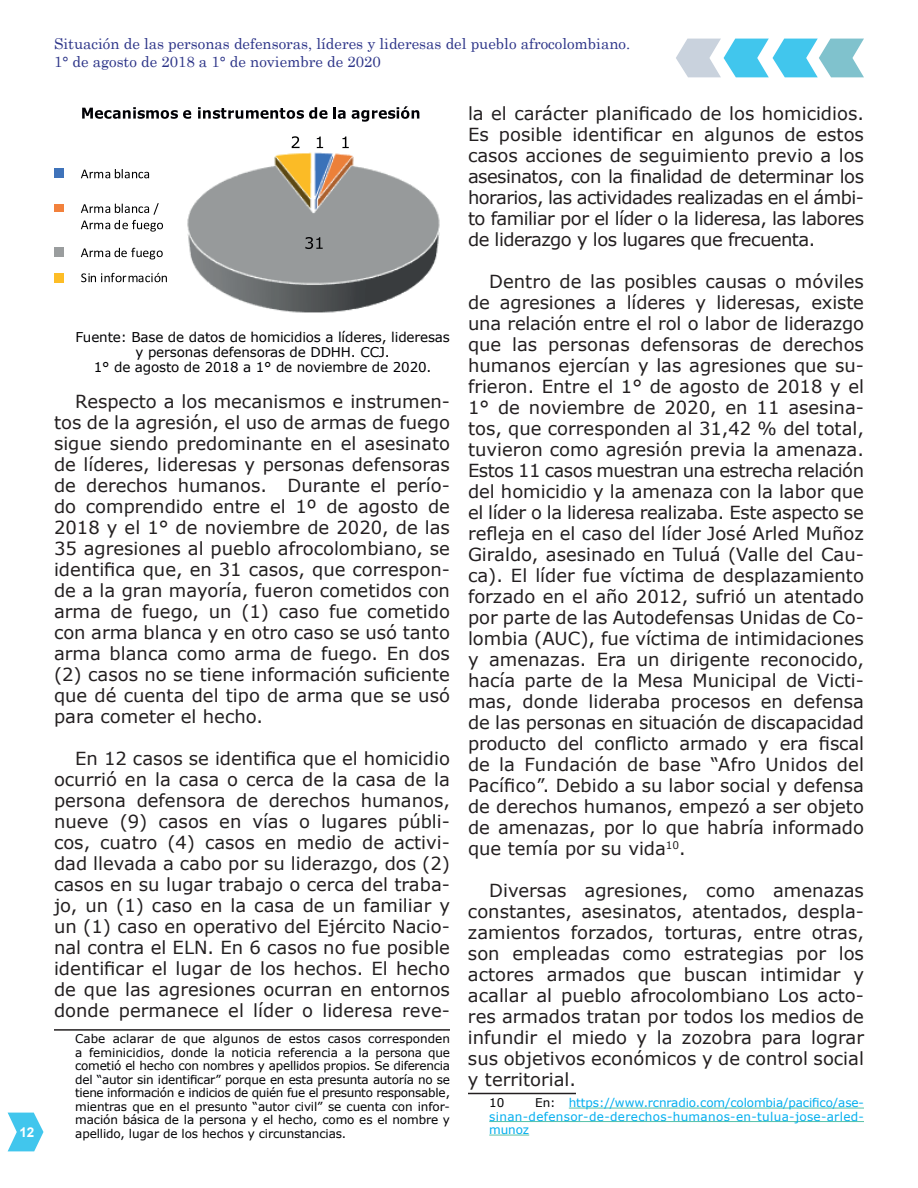
<style>
.page{position:relative;width:918px;height:1188px;background:#fff}
.page>*{position:absolute;margin:0;border:0;box-sizing:border-box;transform-origin:0 0}
.t1{font:18px/21px "Verdana";color:#231f20;text-align:justify}
.t2{font:15px/18px "Century";color:#2c3488}
.t3{font:13.5px/15px "Verdana";letter-spacing:-.01em;color:#000003;text-align:center}
.t4{font:700 13.5px "Arial";color:#fff}
.t5{font:12px/13.5px "Verdana";letter-spacing:-.01em;color:#000003;text-align:justify}
.t6{font:12px/13.5px "Verdana";letter-spacing:.025em;color:#00aeef;text-align:justify}
.s1{color:#000003}
</style>
<div class="page">
<svg style="left:8px;top:1113px;width:35px;height:38px"></svg>
<svg style="left:676px;top:39px;width:188px;height:38px"></svg>
<hr style="left:54px;top:1029px;width:396px;height:2px;background:#231f20">
<hr style="left:468px;top:1093px;width:108px;height:1px;background:#231f20">
<hr style="left:569px;top:1108px;width:295px;height:1px;background:#57c1a7">
<hr style="left:489px;top:1121px;width:375px;height:1px;background:#57c1a7">
<hr style="left:489px;top:1135px;width:40px;height:1px;background:#57c1a7">
<img style="left:162px;top:152px;width:278px;height:161px">
<svg style="left:317px;top:137px;width:6px;height:11px"></svg>
<svg style="left:305px;top:237px;width:18px;height:12px"></svg>
<svg style="left:292px;top:136px;width:8px;height:12px"></svg>
<div style="left:54px;top:168px;width:9px;height:9px;background:#3f73ba"></div>
<svg style="left:81px;top:169px;width:68px;height:9px"></svg>
<div style="left:54px;top:204px;width:9px;height:8px;background:#f2813c"></div>
<svg style="left:81px;top:203px;width:82px;height:29px"></svg>
<div style="left:54px;top:247px;width:9px;height:9px;background:#9a9d9e"></div>
<svg style="left:81px;top:248px;width:82px;height:11px"></svg>
<div style="left:54px;top:274px;width:9px;height:9px;background:#fdbd26"></div>
<svg style="left:81px;top:273px;width:86px;height:9px"></svg>
<svg style="left:342px;top:137px;width:7px;height:11px"></svg>
<svg style="left:82px;top:107px;width:109px;height:12px"></svg>
<svg style="left:198px;top:107px;width:129px;height:12px"></svg>
<svg style="left:334px;top:107px;width:12px;height:12px"></svg>
<svg style="left:352px;top:106px;width:67px;height:16px"></svg>
<p class="t4" style="left:19px;top:1123px;width:17px">12</p>
<p class="t2" style="left:54px;top:33px;width:578px">Situación de las personas defensoras, líderes y lideresas del pueblo afrocolombiano.<br>1° de agosto de 2018 a 1° de noviembre de 2020</p>
<p class="t3" style="left:75px;top:330px;width:376px">Fuente: Base de datos de homicidios a líderes, lideresas y personas defensoras de DDHH. CCJ.<br>1° de agosto de 2018 a 1° de noviembre de 2020.</p>
<p class="t1" style="left:54px;top:391px;width:398px;text-indent:21px">Respecto a los mecanismos e instrumen&shy;tos de la agresión, el uso de armas de fuego sigue siendo predominante en el asesinato de líderes, lideresas y personas defensoras de derechos humanos. Durante el perío&shy;do comprendido entre el 1º de agosto de 2018 y el 1° de noviembre de 2020, de las 35 agresiones al pueblo afrocolombiano, se identifica que, en 31 casos, que correspon&shy;de a la gran mayoría, fueron cometidos con arma de fuego, un (1) caso fue cometido con arma blanca y en otro caso se usó tanto arma blanca como arma de fuego. En dos (2) casos no se tiene información suficiente que dé cuenta del tipo de arma que se usó para cometer el hecho.</p>
<p class="t1" style="left:54px;top:748px;width:398px;text-indent:21px">En 12 casos se identifica que el homicidio ocurrió en la casa o cerca de la casa de la persona defensora de derechos humanos, nueve (9) casos en vías o lugares públi&shy;cos, cuatro (4) casos en medio de activi&shy;dad llevada a cabo por su liderazgo, dos (2) casos en su lugar trabajo o cerca del traba&shy;jo, un (1) caso en la casa de un familiar y un (1) caso en operativo del Ejército Nacio&shy;nal contra el ELN. En 6 casos no fue posible identificar el lugar de los hechos. El hecho de que las agresiones ocurran en entornos donde permanece el líder o lideresa reve-</p>
<p class="t5" style="left:75px;top:1032px;width:376px">Cabe aclarar de que algunos de estos casos corresponden a feminicidios, donde la noticia referencia a la persona que cometió el hecho con nombres y apellidos propios. Se diferencia del “autor sin identificar” porque en esta presunta autoría no se tiene información e indicios de quién fue el presunto responsable, mientras que en el presunto “autor civil” se cuenta con infor&shy;mación básica de la persona y el hecho, como es el nombre y apellido, lugar de los hechos y circunstancias.</p>
<p class="t1" style="left:468px;top:103px;width:398px">la el carácter planificado de los homicidios.<br>Es posible identificar en algunos de estos casos acciones de seguimiento previo a los asesinatos, con la finalidad de determinar los horarios, las actividades realizadas en el ámbi&shy;to familiar por el líder o la lideresa, las labores de liderazgo y los lugares que frecuenta.</p>
<p class="t1" style="left:468px;top:271px;width:398px;text-indent:21px">Dentro de las posibles causas o móviles de agresiones a líderes y lideresas, existe una relación entre el rol o labor de liderazgo que las personas defensoras de derechos humanos ejercían y las agresiones que su&shy;frieron. Entre el 1° de agosto de 2018 y el 1° de noviembre de 2020, en 11 asesina&shy;tos, que corresponden al 31,42 % del total, tuvieron como agresión previa la amenaza.<br>Estos 11 casos muestran una estrecha relación del homicidio y la amenaza con la labor que el líder o la lideresa realizaba. Este aspecto se refleja en el caso del líder José Arled Muñoz Giraldo, asesinado en Tuluá (Valle del Cau&shy;ca). El líder fue víctima de desplazamiento forzado en el año 2012, sufrió un atentado por parte de las Autodefensas Unidas de Co&shy;lombia (AUC), fue víctima de intimidaciones y amenazas. Era un dirigente reconocido, hacía parte de la Mesa Municipal de Victi&shy;mas, donde lideraba procesos en defensa de las personas en situación de discapacidad producto del conflicto armado y era fiscal de la Fundación de base “Afro Unidos del Pacífico”. Debido a su labor social y defensa de derechos humanos, empezó a ser objeto de amenazas, por lo que habría informado que temía por su vida<sup>10</sup>.</p>
<p class="t1" style="left:468px;top:880px;width:398px;text-indent:21px">Diversas agresiones, como amenazas constantes, asesinatos, atentados, despla&shy;zamientos forzados, torturas, entre otras, son empleadas como estrategias por los actores armados que buscan intimidar y acallar al pueblo afrocolombiano Los acto&shy;res armados tratan por todos los medios de infundir el miedo y la zozobra para lograr sus objetivos económicos y de control social y territorial.</p>
<p class="t5" style="left:489px;top:1096px;width:17px">10</p>
<p class="t6" style="left:489px;top:1096px;width:376px;text-indent:46px"><span class="s1">En:</span> https://www.rcnradio.com/colombia/pacifico/ase&shy;sinan-defensor-de-derechos-humanos-en-tulua-jose-arled&shy;munoz</p>
</div>
